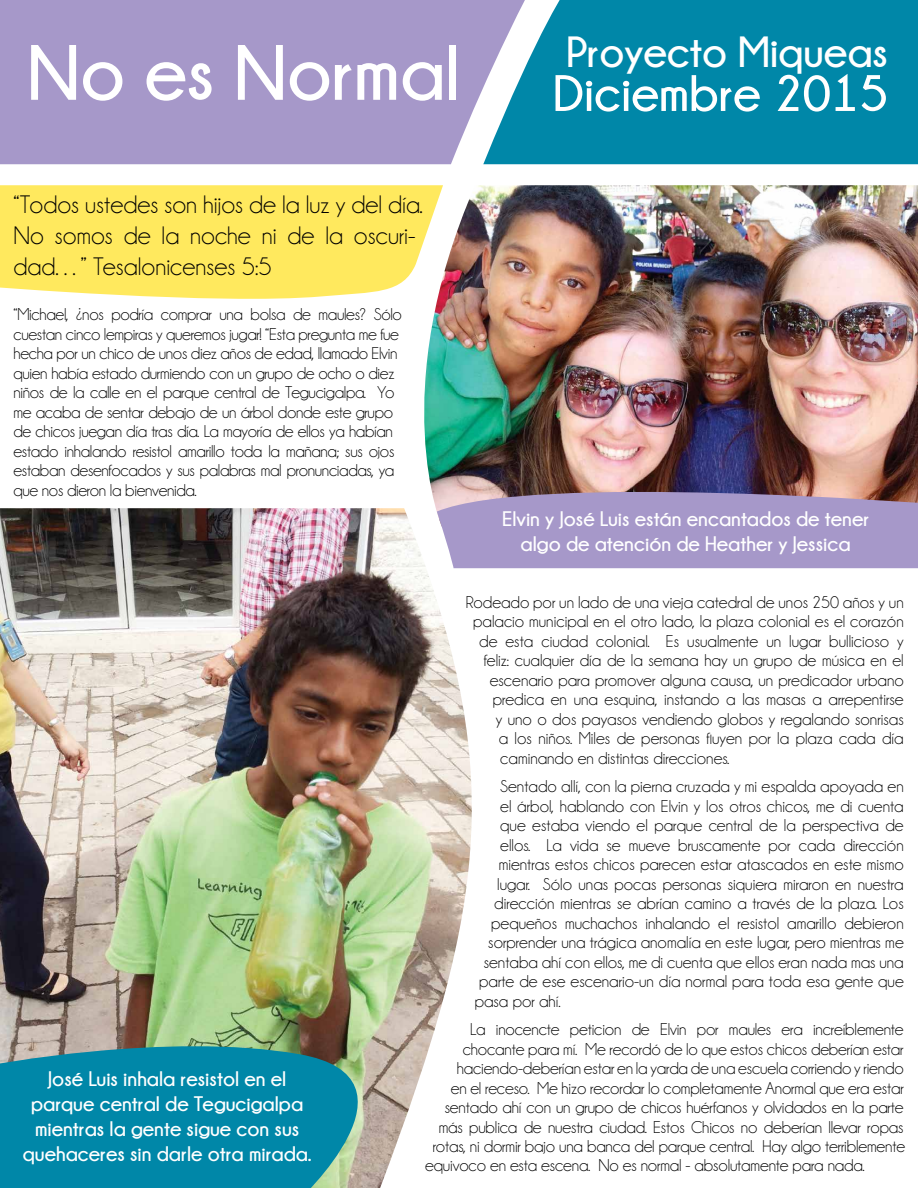
<style>
.page{position:relative;width:918px;height:1188px;background:#fff}
.page>*{position:absolute;margin:0;border:0;box-sizing:border-box;transform-origin:0 0}
.t1{font:700 78px "Champagne&Limousines";color:#fff}
.t2{font:700 51px "Champagne&Limousines";color:#fff}
.t3{font:700 43.5px "Champagne&Limousines";color:#fff}
.t4{font:25.5px/30.6px "Champagne&Limousines";color:#000}
.t5{font:700 21px/25.2px "Champagne&Limousines";color:#fff;text-align:center}
.t6{font:17.25px "Champagne&Limousines";color:#000}
.t7{font:17.25px/19.5px "Champagne&Limousines";letter-spacing:-.02em;color:#000}
</style>
<div class="page">
<div style="left:0;top:185px;width:423px;height:114px;background:#ffe95e"></div>
<div style="left:0;top:0;width:483px;height:164px;background:#a698c9"></div>
<svg style="left:483px;top:0;width:435px;height:164px;background:#138ead"></svg>
<img style="left:423px;top:185px;width:495px;height:323px">
<img style="left:0;top:508px;width:473px;height:530px">
<svg style="left:0;top:1031px;width:432px;height:157px;background:#3694a5"></svg>
<svg style="left:437px;top:472px;width:481px;height:96px;background:#9f8cb0"></svg>
<h1 class="t1" style="left:27px;top:30px;width:435px">No es Normal</h1>
<h3 class="t3" style="left:566px;top:28px;width:323px">Proyecto Miqueas</h3>
<h2 class="t2" style="left:553px;top:65px;width:337px">Diciembre 2015</h2>
<h3 class="t4" style="left:14px;top:190px;width:411px">“Todos ustedes son hijos de la luz y del día.<br>No somos de la noche ni de la oscuri&shy;dad…” Tesalonicenses 5:5</h3>
<p class="t7" style="left:14px;top:305px;width:390px">“Michael, ¿nos podría comprar una bolsa de maules? Sólo cuestan cinco lempiras y queremos jugar! “Esta pregunta me fue hecha por un chico de unos diez años de edad, llamado Elvin quien había estado durmiendo con un grupo de ocho o diez niños de la calle en el parque central de Tegucigalpa. Yo me acaba de sentar debajo de un árbol donde este grupo de chicos juegan día tras día. La mayoría de ellos ya habían estado inhalando resistol amarillo toda la mañana; sus ojos estaban desenfocados y sus palabras mal pronunciadas, ya que nos dieron la bienvenida.</p>
<p class="t5" style="left:23px;top:1066px;width:290px">José Luis inhala resistol en el parque central de Tegucigalpa mientras la gente sigue con sus quehaceres sin darle otra mirada.</p>
<p class="t5" style="left:502px;top:506px;width:369px">Elvin y José Luis están encantados de tener algo de atención de Heather y Jessica</p>
<p class="t6" style="left:466px;top:593px;width:440px">Rodeado por un lado de una vieja catedral de unos 250 años y un</p>
<p class="t6" style="left:473px;top:613px;width:432px">palacio municipal en el otro lado, la plaza colonial es el corazón</p>
<p class="t6" style="left:479px;top:632px;width:426px">de esta ciudad colonial. Es usualmente un lugar bullicioso y</p>
<p class="t6" style="left:484px;top:652px;width:421px">feliz: cualquier día de la semana hay un grupo de música en el</p>
<p class="t6" style="left:490px;top:671px;width:416px">escenario para promover alguna causa, un predicador urbano</p>
<p class="t6" style="left:493px;top:691px;width:412px">predica en una esquina, instando a las masas a arrepentirse</p>
<p class="t6" style="left:496px;top:710px;width:409px">y uno o dos payasos vendiendo globos y regalando sonrisas</p>
<p class="t6" style="left:499px;top:730px;width:406px">a los niños. Miles de personas fluyen por la plaza cada día</p>
<p class="t6" style="left:500px;top:749px;width:231px">caminando en distintas direcciones.</p>
<p class="t6" style="left:500px;top:778px;width:405px">Sentado allí, con la pierna cruzada y mi espalda apoyada en</p>
<p class="t6" style="left:500px;top:797px;width:405px">el árbol, hablando con Elvin y los otros chicos, me di cuenta</p>
<p class="t6" style="left:500px;top:817px;width:405px">que estaba viendo el parque central de la perspectiva de</p>
<p class="t6" style="left:500px;top:836px;width:405px">ellos. La vida se mueve bruscamente por cada dirección</p>
<p class="t6" style="left:499px;top:856px;width:407px">mientras estos chicos parecen estar atascados en este mismo</p>
<p class="t6" style="left:497px;top:875px;width:408px">lugar. Sólo unas pocas personas siquiera miraron en nuestra</p>
<p class="t6" style="left:494px;top:895px;width:411px">dirección mientras se abrían camino a través de la plaza. Los</p>
<p class="t6" style="left:491px;top:914px;width:414px">pequeños muchachos inhalando el resistol amarillo debieron</p>
<p class="t6" style="left:488px;top:934px;width:417px">sorprender una trágica anomalía en este lugar, pero mientras me</p>
<p class="t6" style="left:484px;top:953px;width:421px">sentaba ahí con ellos, me di cuenta que ellos eran nada mas una</p>
<p class="t6" style="left:479px;top:973px;width:426px">parte de ese escenario-un día normal para toda esa gente que</p>
<p class="t6" style="left:475px;top:992px;width:87px">pasa por ahí.</p>
<p class="t6" style="left:470px;top:1021px;width:435px">La inocencte peticion de Elvin por maules era increíblemente</p>
<p class="t6" style="left:463px;top:1040px;width:442px">chocante para mí. Me recordó de lo que estos chicos deberían estar</p>
<p class="t6" style="left:457px;top:1060px;width:449px">haciendo-deberían estar en la yarda de una escuela corriendo y riendo</p>
<p class="t6" style="left:451px;top:1079px;width:455px">en el receso. Me hizo recordar lo completamente Anormal que era estar</p>
<p class="t6" style="left:445px;top:1099px;width:460px">sentado ahí con un grupo de chicos huérfanos y olvidados en la parte</p>
<p class="t6" style="left:439px;top:1118px;width:466px">más publica de nuestra ciudad. Estos Chicos no deberían llevar ropas</p>
<p class="t6" style="left:433px;top:1138px;width:474px">rotas, ni dormir bajo una banca del parque central. Hay algo terriblemente</p>
<p class="t6" style="left:425px;top:1157px;width:441px">equivoco en esta escena. No es normal - absolutamente para nada.</p>
</div>
